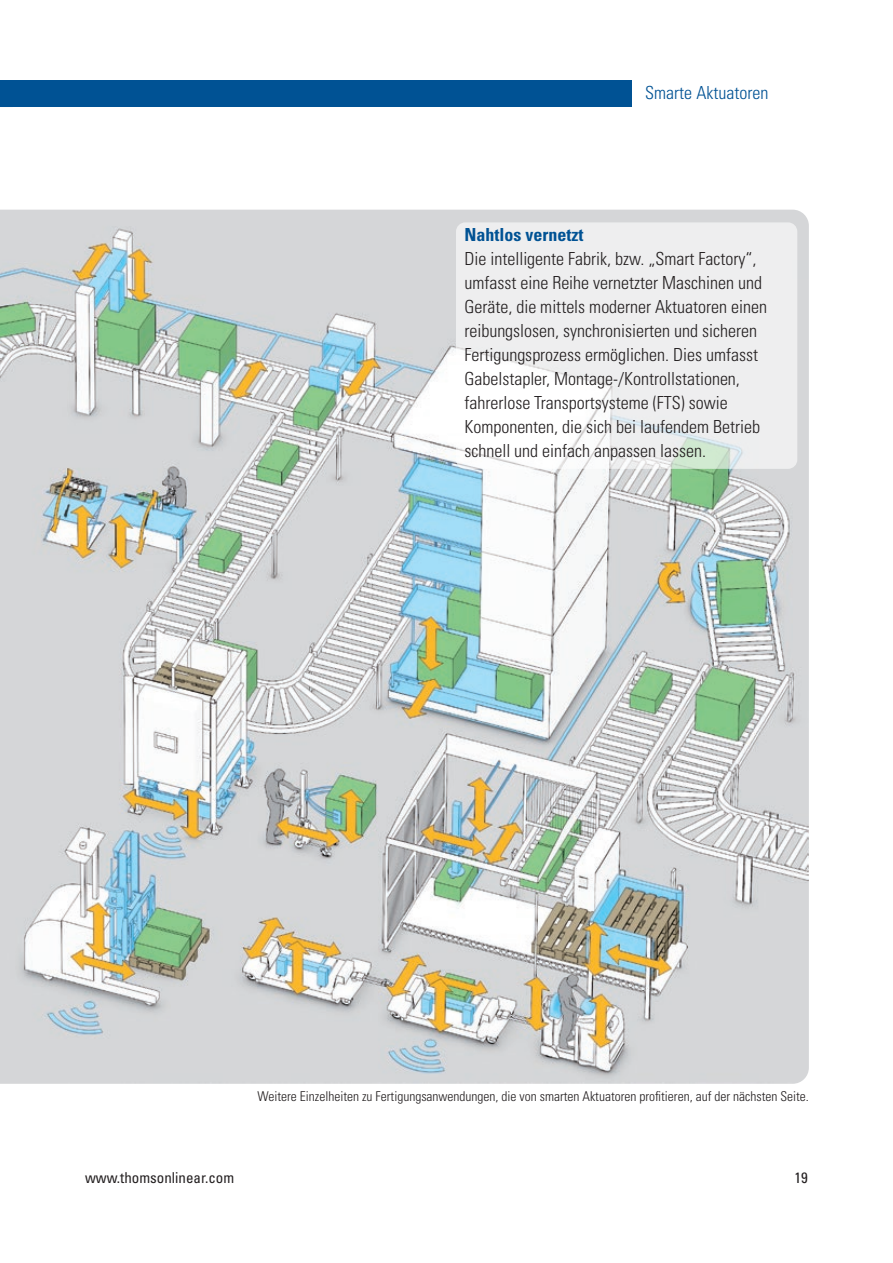
<style>
.page{position:relative;width:893px;height:1263px;background:#fff}
.page>*{position:absolute;margin:0;border:0;box-sizing:border-box;transform-origin:0 0}
.standard_bullet{font:300 condensed 18px/24px "Univers LT Std";color:#231f20}
.t1{font:300 condensed 18px "Univers LT Std";color:#005294}
.standard_bullet-2{font:700 condensed 18px "Univers LT Std";color:#005294}
.t2{font:condensed 15px "Univers LT Std";color:#231f20}
.standard_bullet-3{font:300 condensed 13.5px "Univers LT Std";color:#231f20}
</style>
<div class="page">
<div style="left:0;top:80px;width:631px;height:27px;background:#005294"></div>
<img style="left:0;top:210px;width:809px;height:874px">
<svg style="left:457px;top:223px;width:339px;height:245px;fill:#eeeeef"></svg>
<div style="left:456px;top:222px;width:341px;height:247px;border:2px solid #fff;border-radius:9px"></div>
<p class="t1" style="left:645px;top:82px;width:125px">Smarte Aktuatoren</p>
<p class="standard_bullet-2" style="left:464px;top:224px;width:120px">Nahtlos vernetzt</p>
<p class="standard_bullet" style="left:464px;top:247px;width:304px">Die intelligente Fabrik, bzw. „Smart Factory“, umfasst eine Reihe vernetzter Maschinen und Geräte, die mittels moderner Aktuatoren einen reibungslosen, synchronisierten und sicheren Fertigungsprozess ermöglichen. Dies umfasst Gabelstapler, Montage-/Kontrollstationen, fahrerlose Transportsysteme (FTS) sowie Komponenten, die sich bei laufendem Betrieb schnell und einfach anpassen lassen.</p>
<p class="standard_bullet-3" style="left:257px;top:1088px;width:553px">Weitere Einzelheiten zu Fertigungsanwendungen, die von smarten Aktuatoren profitieren, auf der nächsten Seite.</p>
<p class="t2" style="left:85px;top:1168px;width:151px">www.thomsonlinear.com</p>
<p class="t2" style="left:795px;top:1168px;width:15px">19</p>
</div>
